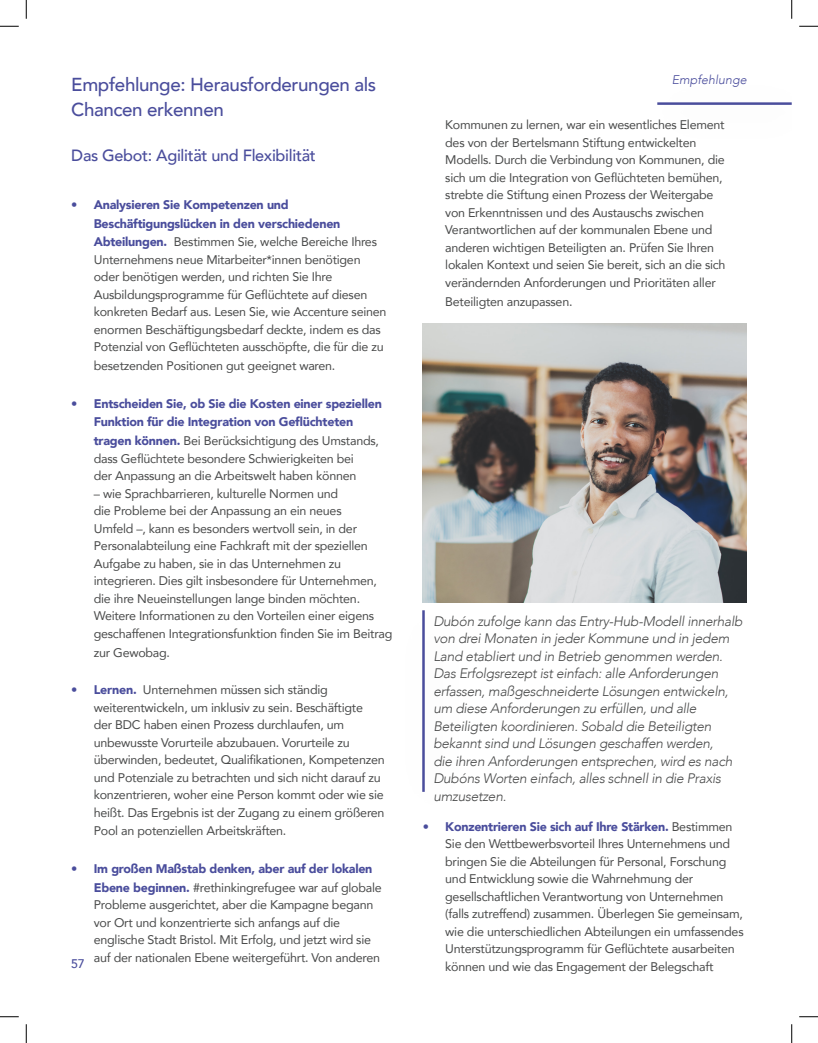
<style>
.page{position:relative;width:818px;height:1043px;background:#fff}
.page>*{position:absolute;margin:0;border:0;box-sizing:border-box;transform-origin:0 0}
.t1{font:500 18.75px/25px "Avenir";letter-spacing:-.02em;color:#4a4d9c}
.t2{font:500 16.25px "Avenir";letter-spacing:-.02em;color:#4a4d9c}
.t3{font:italic 300 13.75px/17.5px "Avenir";letter-spacing:-.02em;color:#494a4a}
.t4{font:12.5px/17.5px "Avenir";letter-spacing:-.02em;color:#494a4a}
.t5{font:900 12.5px/18.8px "Avenir";letter-spacing:-.02em;color:#4a4d9c}
.t6{font:italic 300 12.5px "Avenir";color:#4a4d9c}
.t7{font:500 12.5px "Avenir";color:#4a4d9c}
.s1{font-weight:400;color:#494a4a}
.s2{font-weight:900;color:#4a4d9c}
</style>
<div class="page">
<hr style="left:657px;top:102px;width:134px;height:3px;background:#4a4d9c">
<hr style="left:422px;top:610px;width:3px;height:181px;background:#4a4d9c">
<img style="left:422px;top:323px;width:324px;height:279px">
<svg style="left:0;top:25px;width:19px;height:2px"></svg>
<svg style="left:799px;top:25px;width:19px;height:2px"></svg>
<svg style="left:0;top:1016px;width:19px;height:1px"></svg>
<svg style="left:799px;top:1016px;width:19px;height:1px"></svg>
<svg style="left:25px;top:0;width:2px;height:19px"></svg>
<svg style="left:25px;top:1024px;width:2px;height:18px"></svg>
<svg style="left:791px;top:0;width:1px;height:19px"></svg>
<svg style="left:791px;top:1024px;width:1px;height:18px"></svg>
<p class="t1" style="left:71px;top:70px;width:306px">Empfehlunge: Herausforderungen als<br>Chancen erkennen</p>
<p class="t2" style="left:71px;top:141px;width:246px">Das Gebot: Agilität und Flexibilität</p>
<p class="t5" style="left:94px;top:195px;width:285px;text-indent:-22px">• Analysieren Sie Kompetenzen und<br>Beschäftigungslücken in den verschiedenen<br>Abteilungen. <span class="s1">Bestimmen Sie, welche Bereiche Ihres</span></p>
<p class="t4" style="left:94px;top:250px;width:294px">Unternehmens neue Mitarbeiter*innen benötigen oder benötigen werden, und richten Sie Ihre Ausbildungsprogramme für Geflüchtete auf diesen konkreten Bedarf aus. Lesen Sie, wie Accenture seinen enormen Beschäftigungsbedarf deckte, indem es das Potenzial von Geflüchteten ausschöpfte, die für die zu</p>
<p class="t4" style="left:94px;top:357px;width:243px">besetzenden Positionen gut geeignet waren.</p>
<p class="t5" style="left:94px;top:393px;width:289px;text-indent:-22px">• Entscheiden Sie, ob Sie die Kosten einer speziellen<br>Funktion für die Integration von Geflüchteten tragen können. <span class="s1">Bei Berücksichtigung des Umstands,</span></p>
<p class="t4" style="left:94px;top:449px;width:264px">dass Geflüchtete besondere Schwierigkeiten bei der Anpassung an die Arbeitswelt haben können</p>
<p class="t4" style="left:94px;top:484px;width:300px">– wie Sprachbarrieren, kulturelle Normen und<br>die Probleme bei der Anpassung an ein neues<br>Umfeld –, kann es besonders wertvoll sein, in der Personalabteilung eine Fachkraft mit der speziellen Aufgabe zu haben, sie in das Unternehmen zu integrieren. Dies gilt insbesondere für Unternehmen, die ihre Neueinstellungen lange binden möchten.<br>Weitere Informationen zu den Vorteilen einer eigens geschaffenen Integrationsfunktion finden Sie im Beitrag</p>
<p class="t4" style="left:94px;top:643px;width:78px">zur Gewobag.</p>
<p class="t4" style="left:94px;top:680px;width:292px;text-indent:-22px"><span class="s2">• Lernen.</span> Unternehmen müssen sich ständig weiterentwickeln, um inklusiv zu sein. Beschäftigte<br>der BDC haben einen Prozess durchlaufen, um unbewusste Vorurteile abzubauen. Vorurteile zu überwinden, bedeutet, Qualifikationen, Kompetenzen und Potenziale zu betrachten und sich nicht darauf zu konzentrieren, woher eine Person kommt oder wie sie heißt. Das Ergebnis ist der Zugang zu einem größeren</p>
<p class="t4" style="left:94px;top:822px;width:194px">Pool an potenziellen Arbeitskräften.</p>
<p class="t5" style="left:94px;top:858px;width:289px;text-indent:-22px">• Im großen Maßstab denken, aber auf der lokalen<br>Ebene beginnen. <span class="s1">#rethinkingrefugee war auf globale</span></p>
<p class="t4" style="left:94px;top:895px;width:288px">Probleme ausgerichtet, aber die Kampagne begann vor Ort und konzentrierte sich anfangs auf die englische Stadt Bristol. Mit Erfolg, und jetzt wird sie auf der nationalen Ebene weitergeführt. Von anderen</p>
<p class="t7" style="left:71px;top:952px;width:15px">57</p>
<p class="t6" style="left:671px;top:72px;width:76px">Empfehlunge</p>
<p class="t4" style="left:445px;top:116px;width:282px">Kommunen zu lernen, war ein wesentliches Element des von der Bertelsmann Stiftung entwickelten Modells. Durch die Verbindung von Kommunen, die sich um die Integration von Geflüchteten bemühen, strebte die Stiftung einen Prozess der Weitergabe von Erkenntnissen und des Austauschs zwischen Verantwortlichen auf der kommunalen Ebene und anderen wichtigen Beteiligten an. Prüfen Sie Ihren lokalen Kontext und seien Sie bereit, sich an die sich verändernden Anforderungen und Prioritäten aller</p>
<p class="t4" style="left:445px;top:292px;width:129px">Beteiligten anzupassen.</p>
<p class="t3" style="left:433px;top:612px;width:311px">Dubón zufolge kann das Entry-Hub-Modell innerhalb von drei Monaten in jeder Kommune und in jedem Land etabliert und in Betrieb genommen werden.<br>Das Erfolgsrezept ist einfach: alle Anforderungen erfassen, maßgeschneiderte Lösungen entwickeln, um diese Anforderungen zu erfüllen, und alle Beteiligten koordinieren. Sobald die Beteiligten bekannt sind und Lösungen geschaffen werden,<br>die ihren Anforderungen entsprechen, wird es nach Dubóns Worten einfach, alles schnell in die Praxis umzusetzen.</p>
<p class="t4" style="left:445px;top:817px;width:300px;text-indent:-22px"><span class="s2">• Konzentrieren Sie sich auf Ihre Stärken.</span> Bestimmen Sie den Wettbewerbsvorteil Ihres Unternehmens und bringen Sie die Abteilungen für Personal, Forschung und Entwicklung sowie die Wahrnehmung der gesellschaftlichen Verantwortung von Unternehmen (falls zutreffend) zusammen. Überlegen Sie gemeinsam, wie die unterschiedlichen Abteilungen ein umfassendes Unterstützungsprogramm für Geflüchtete ausarbeiten können und wie das Engagement der Belegschaft</p>
</div>
